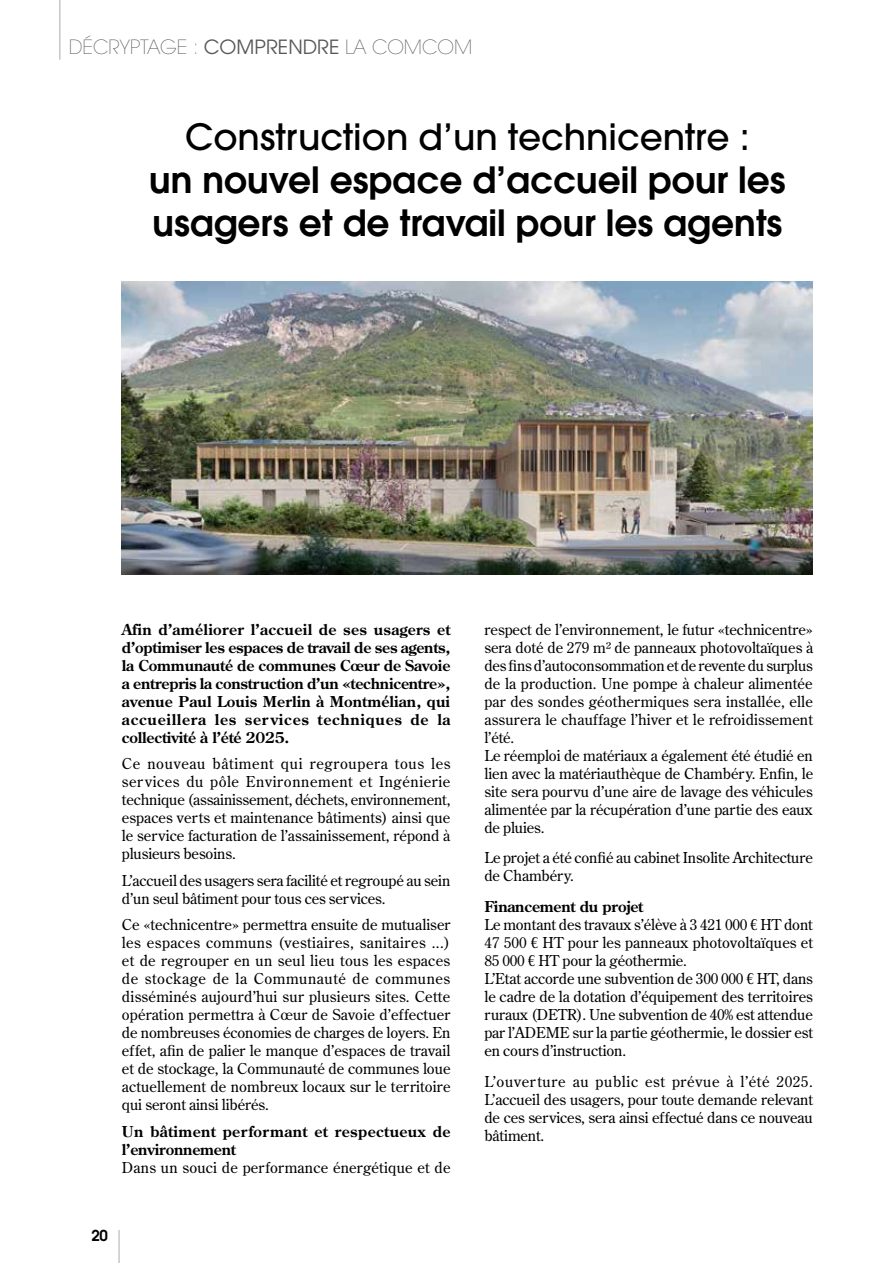
<style>
.page{position:relative;width:893px;height:1263px;background:#fff}
.page>*{position:absolute;margin:0;border:0;box-sizing:border-box;transform-origin:0 0}
.t1{font:600 36px/43.2px "Avant Garde";color:#000}
.t2{font:500 36px "Avant Garde";color:#000}
.t3{font:200 19.5px "Avant Garde";color:#575756}
.t4{font:15px/18px "Century Old Style Std";letter-spacing:-.005em;color:#000}
.t5{font:700 15px/18px "Century Old Style Std";letter-spacing:.025em;color:#000;text-align:justify}
.t6{font:15px "Century Old Style Std";letter-spacing:.015em;color:#000}
.t7{font:700 15px "Century Old Style Std";letter-spacing:-.01em;color:#000}
.t8{font:600 15px "Avant Garde";color:#000}
.s1{font-weight:400}
</style>
<div class="page">
<hr style="left:118px;top:1230px;width:2px;height:33px;background:#c7c7c7">
<hr style="left:59px;top:0;width:2px;height:60px;background:#c7c7c7">
<img style="left:122px;top:281px;width:691px;height:294px">
<h2 class="t3" style="left:69px;top:36px;width:405px">DÉCRYPTAGE : <span class="s1">COMPRENDRE</span> LA COMCOM</h2>
<h1 class="t2" style="left:185px;top:115px;width:566px">Construction d’un technicentre :</h1>
<h1 class="t1" style="left:149px;top:158px;width:638px">un nouvel espace d’accueil pour les usagers et de travail pour les agents</h1>
<p class="t5" style="left:122px;top:620px;width:330px">Afin d’améliorer l’accueil de ses usagers et d’optimiser les espaces de travail de ses agents, la Communauté de communes Cœur de Savoie a entrepris la construction d’un «technicentre», avenue Paul Louis Merlin à Montmélian, qui accueillera les services techniques de la collectivité à l’été 2025.</p>
<p class="t4" style="left:122px;top:754px;width:330px;text-align:justify">Ce nouveau bâtiment qui regroupera tous les services du pôle Environnement et Ingénierie technique (assainissement, déchets, environnement, espaces verts et maintenance bâtiments) ainsi que le service facturation de l’assainissement, répond à plusieurs besoins.</p>
<p class="t4" style="left:122px;top:871px;width:330px">L’accueil des usagers sera facilité et regroupé au sein d’un seul bâtiment pour tous ces services.</p>
<p class="t4" style="left:122px;top:915px;width:330px;text-align:justify">Ce «technicentre» permettra ensuite de mutualiser les espaces communs (vestiaires, sanitaires ...) et de regrouper en un seul lieu tous les espaces de stockage de la Communauté de communes disséminés aujourd’hui sur plusieurs sites. Cette opération permettra à Cœur de Savoie d’effectuer de nombreuses économies de charges de loyers. En effet, afin de palier le manque d’espaces de travail et de stockage, la Communauté de communes loue actuellement de nombreux locaux sur le territoire qui seront ainsi libérés.</p>
<p class="t5" style="left:122px;top:1122px;width:330px">Un bâtiment performant et respectueux de l’environnement</p>
<p class="t6" style="left:122px;top:1157px;width:330px">Dans un souci de performance énergétique et de</p>
<p class="t8" style="left:91px;top:1226px;width:18px">20</p>
<p class="t4" style="left:484px;top:620px;width:330px">respect de l’environnement, le futur «technicentre» sera doté de 279 m² de panneaux photovoltaïques à des fins d’autoconsommation et de revente du surplus de la production. Une pompe à chaleur alimentée par des sondes géothermiques sera installée, elle assurera le chauffage l’hiver et le refroidissement l’été.<br>Le réemploi de matériaux a également été étudié en lien avec la matériauthèque de Chambéry. Enfin, le site sera pourvu d’une aire de lavage des véhicules alimentée par la récupération d’une partie des eaux de pluies.</p>
<p class="t4" style="left:484px;top:848px;width:330px">Le projet a été confié au cabinet Insolite Architecture de Chambéry.</p>
<p class="t7" style="left:484px;top:897px;width:160px">Financement du projet</p>
<p class="t4" style="left:484px;top:915px;width:330px">Le montant des travaux s’élève à 3 421 000 € HT dont 47 500 € HT pour les panneaux photovoltaïques et 85 000 € HT pour la géothermie.<br>L’Etat accorde une subvention de 300 000 € HT, dans le cadre de la dotation d’équipement des territoires ruraux (DETR). Une subvention de 40% est attendue par l’ADEME sur la partie géothermie, le dossier est en cours d’instruction.</p>
<p class="t4" style="left:484px;top:1072px;width:330px;text-align:justify">L’ouverture au public est prévue à l’été 2025.<br>L’accueil des usagers, pour toute demande relevant de ces services, sera ainsi effectué dans ce nouveau bâtiment.</p>
</div>
